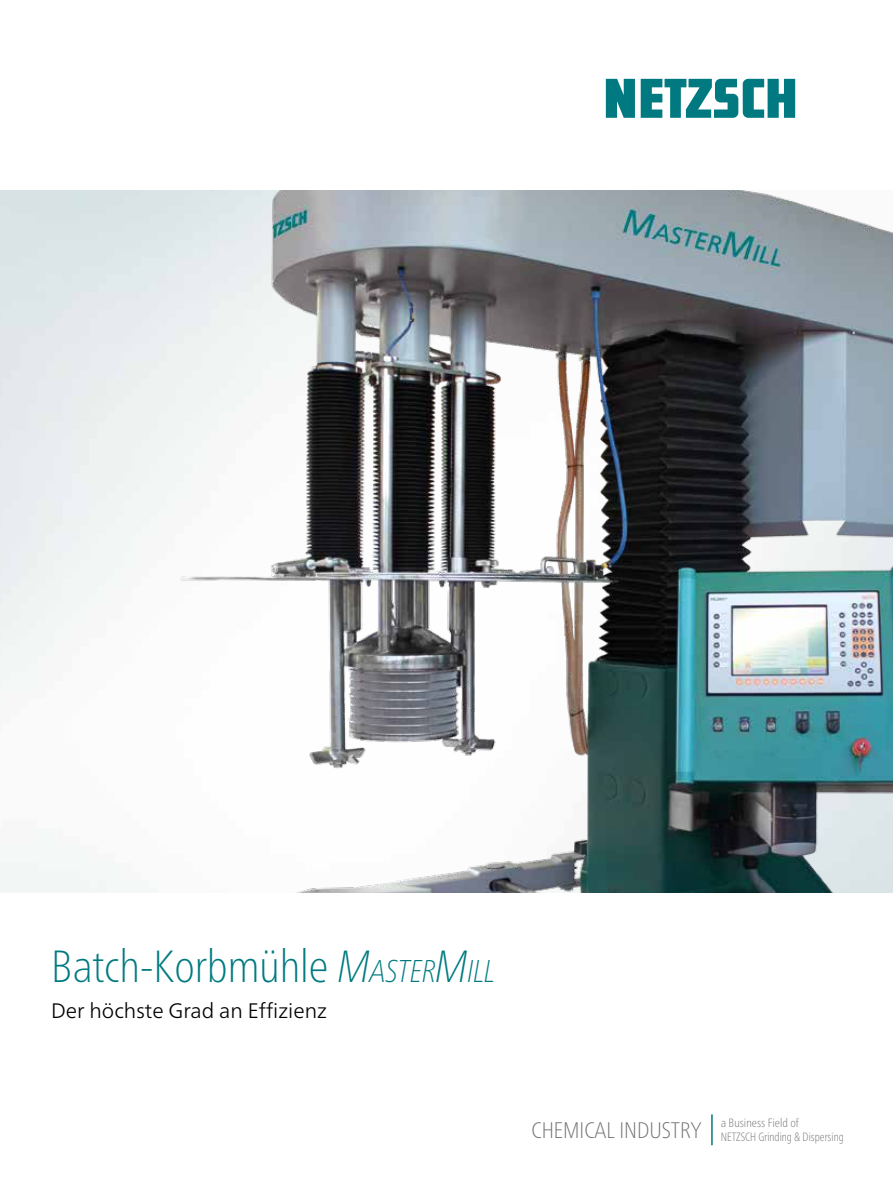
<style>
.page{position:relative;width:893px;height:1191px;background:#fff}
.page>*{position:absolute;margin:0;border:0;box-sizing:border-box;transform-origin:0 0}
.t1{font:100 condensed 45px "Frutiger Neue LTW1 G";color:#007a80}
.t2{font:100 condensed 22.5px "Frutiger Neue LTW1 G";color:#706f6f}
.t3{font:300 21px "Frutiger Neue LTW1 G";color:#000}
.t4{font:100 condensed 12px/14.4px "Frutiger Neue LTW1 G";color:#706f6f}
.s1{font-style:italic}
.s2{font-style:italic;font-size:31.5px}
</style>
<div class="page">
<hr style="left:711px;top:1114px;width:2px;height:31px;background:#007a80">
<svg style="left:606px;top:79px;width:189px;height:39px"></svg>
<img style="left:157px;top:190px;width:736px;height:702px">
<h1 class="t1" style="left:51px;top:933px;width:446px">Batch-Korbmühle <span class="s1">M</span><span class="s2">ASTER</span><span class="s1">M</span><span class="s2">ILL</span></h1>
<h3 class="t3" style="left:51px;top:998px;width:277px">Der höchste Grad an Effizienz</h3>
<h2 class="t2" style="left:531px;top:1114px;width:171px">CHEMICAL INDUSTRY</h2>
<p class="t4" style="left:721px;top:1114px;width:124px">a Business Field of<br>NETZSCH Grinding &amp; Dispersing</p>
</div>
